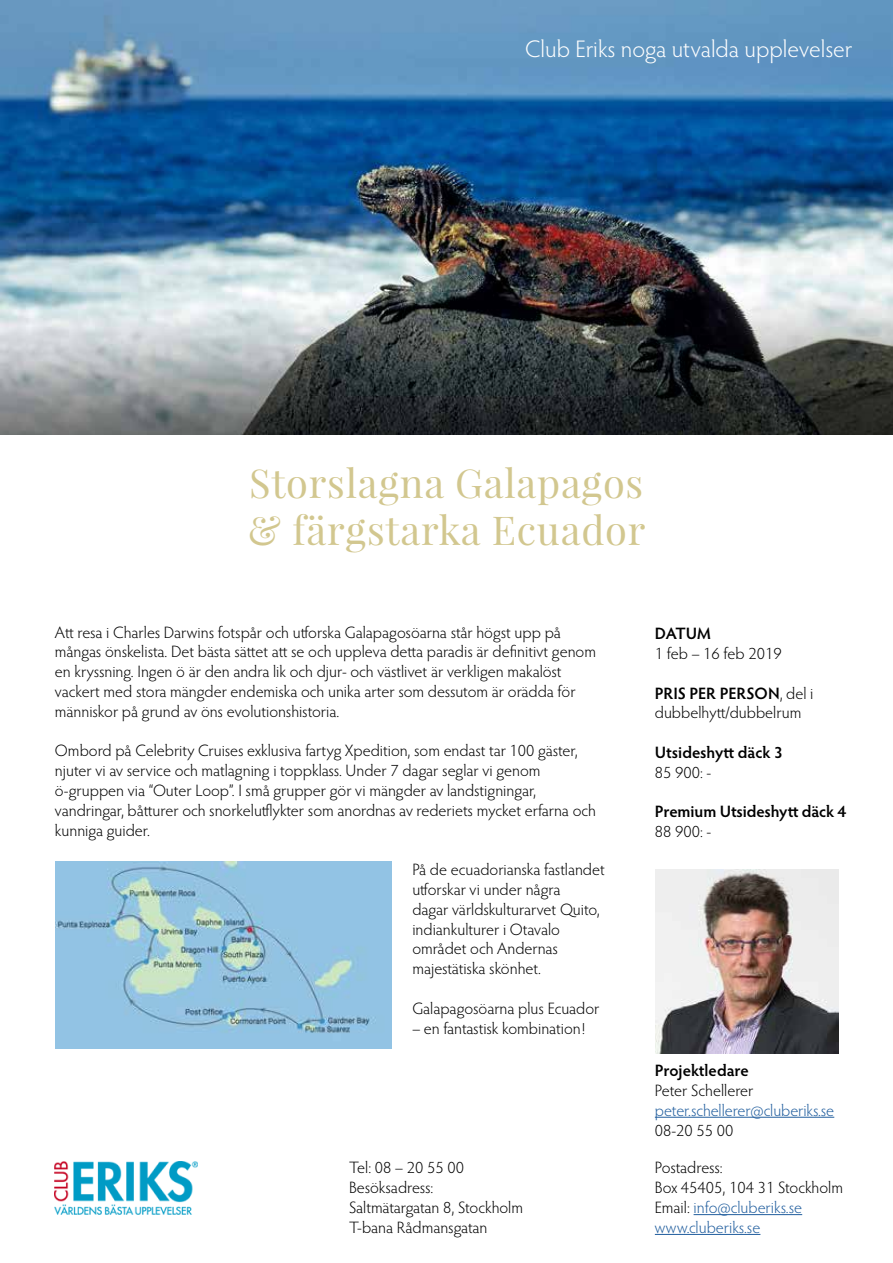
<style>
.page{position:relative;width:893px;height:1263px;background:#fff}
.page>*{position:absolute;margin:0;border:0;box-sizing:border-box;transform-origin:0 0}
.t1{font:39.75px/47.7px "Playfair Display";letter-spacing:.02em;color:#d2c78f}
.t2{font:300 24px "Hypatia Sans Pro";color:#fff}
.t3{font:300 16.5px/19.8px "Hypatia Sans Pro";color:#000}
.t4{font:600 16.5px "Hypatia Sans Pro";letter-spacing:-.005em;color:#000}
.t5{font:300 16.5px "Hypatia Sans Pro";letter-spacing:-.01em;color:#215e9e}
.s1{font-weight:600}
.s2{color:#215e9e}
</style>
<div class="page">
<img style="left:0;top:0;width:893px;height:434px">
<img style="left:55px;top:1161px;width:142px;height:53px">
<hr style="left:694px;top:1214px;width:108px;height:1px;background:#215e9e">
<hr style="left:655px;top:1234px;width:105px;height:1px;background:#215e9e">
<img style="left:655px;top:869px;width:184px;height:184px">
<hr style="left:655px;top:1117px;width:179px;height:1px;background:#215e9e">
<img style="left:56px;top:861px;width:335px;height:187px">
<h2 class="t2" style="left:525px;top:33px;width:329px">Club Eriks noga utvalda upplevelser</h2>
<h1 class="t1" style="left:248px;top:459px;width:399px">Storslagna Galapagos &amp; färgstarka Ecuador</h1>
<p class="t3" style="left:55px;top:622px;width:543px">Att resa i Charles Darwins fotspår och utforska Galapagosöarna står högst upp på mångas önskelista. Det bästa sättet att se och uppleva detta paradis är definitivt genom en kryssning. Ingen ö är den andra lik och djur- och västlivet är verkligen makalöst vackert med stora mängder endemiska och unika arter som dessutom är orädda för människor på grund av öns evolutionshistoria.</p>
<p class="t3" style="left:55px;top:740px;width:542px">Ombord på Celebrity Cruises exklusiva fartyg Xpedition, som endast tar 100 gäster, njuter vi av service och matlagning i toppklass. Under 7 dagar seglar vi genom ö-gruppen via “Outer Loop”. I små grupper gör vi mängder av landstigningar, vandringar, båtturer och snorkelutflykter som anordnas av rederiets mycket erfarna och kunniga guider.</p>
<p class="t3" style="left:412px;top:859px;width:194px">På de ecuadorianska fastlandet utforskar vi under några<br>dagar världskulturarvet Quito, indiankulturer i Otavalo området och Andernas majestätiska skönhet.</p>
<p class="t3" style="left:412px;top:998px;width:189px">Galapagosöarna plus Ecuador</p>
<p class="t3" style="left:412px;top:1018px;width:174px">– en fantastisk kombination!</p>
<p class="t4" style="left:655px;top:622px;width:57px">DATUM</p>
<p class="t3" style="left:655px;top:643px;width:128px">1 feb – 16 feb 2019</p>
<p class="t3" style="left:655px;top:683px;width:160px"><span class="s1">PRIS PER PERSON</span>, del i dubbelhytt/dubbelrum</p>
<p class="t4" style="left:655px;top:741px;width:130px">Utsideshytt däck 3</p>
<p class="t3" style="left:655px;top:762px;width:58px">85 900: -</p>
<p class="t4" style="left:655px;top:800px;width:193px">Premium Utsideshytt däck 4</p>
<p class="t3" style="left:655px;top:821px;width:58px">88 900: -</p>
<p class="t4" style="left:655px;top:1059px;width:95px">Projektledare</p>
<p class="t3" style="left:655px;top:1080px;width:100px">Peter Schellerer</p>
<p class="t5" style="left:655px;top:1099px;width:181px">peter.schellerer@cluberiks.se</p>
<p class="t3" style="left:655px;top:1119px;width:80px">08-20 55 00</p>
<p class="t3" style="left:349px;top:1157px;width:176px">Tel: 08 – 20 55 00<br>Besöksadress:<br>Saltmätargatan 8, Stockholm<br>T-bana Rådmansgatan</p>
<p class="t3" style="left:655px;top:1157px;width:190px">Postadress:<br>Box 45405, 104 31 Stockholm<br>Email: <span class="s2">info@cluberiks.se www.cluberiks.se</span></p>
</div>
